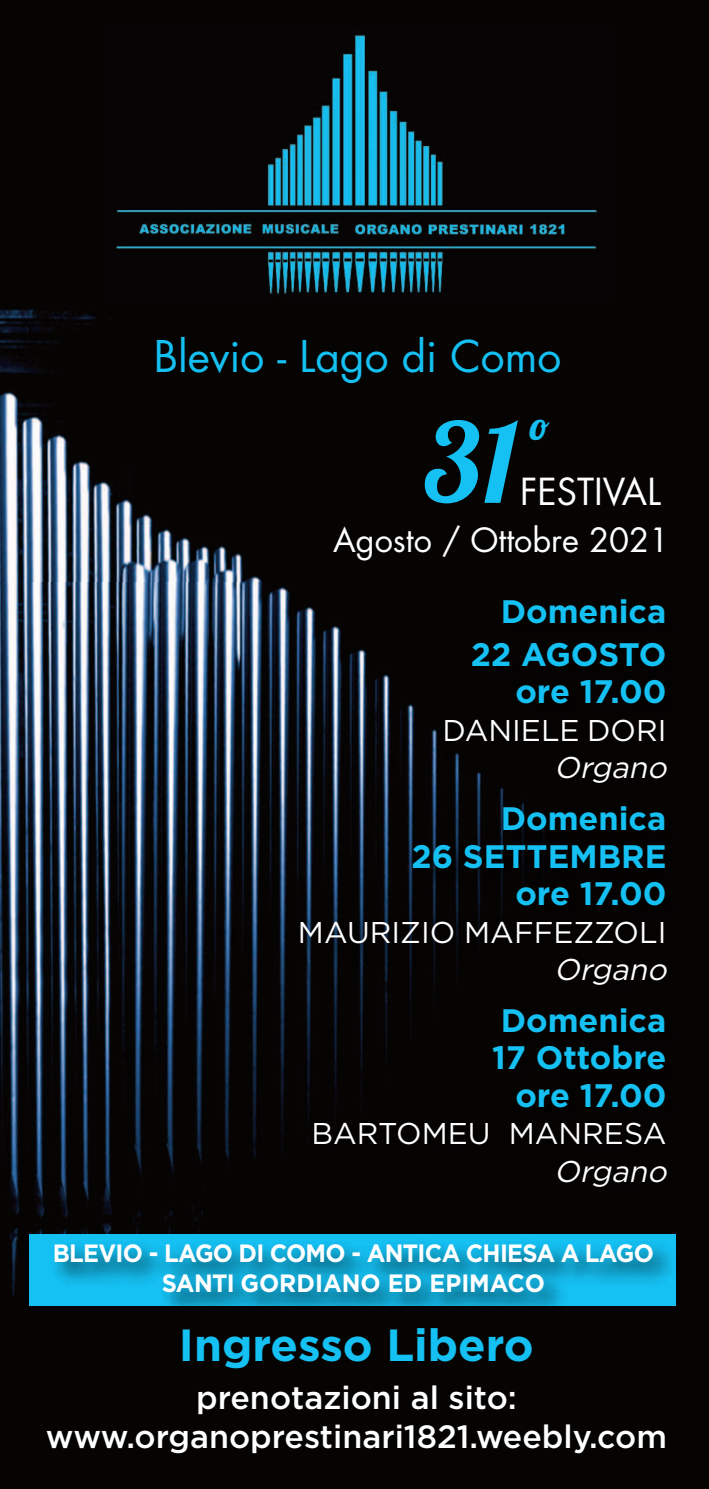
<style>
.page{position:relative;width:709px;height:1489px;background:#fff}
.page>*{position:absolute;margin:0;border:0;box-sizing:border-box;transform-origin:0 0}
.t1{font:110.5px "Lobster 1.4";color:#15c0f2}
.t2{font:700 45px "Gotham Pro";color:#15c0f2}
.t3{font:42.5px "Futura CE";color:#15c0f2}
.t4{font:40px "Lobster 1.4";color:#15c0f2}
.t5{font:36.25px "Futura CE";color:#fff}
.t6{font:700 32.5px/37.5px "Gotham Pro";color:#15c0f2;text-align:right}
.t7{font:32.5px "Futura CE";color:#fff}
.t8{font:500 32.25px/38.8px "Gotham Pro";color:#fff;text-align:center}
.t9{font:30px "Gotham";color:#fff}
.t10{font:italic 30px "Gotham";color:#fff}
.t11{font:700 25px/30px "Gotham Pro";letter-spacing:-.03em;color:#fff;text-align:center;scale:.95 1}
</style>
<div class="page">
<img style="left:0;top:0;width:709px;height:1488px">
<img style="left:23px;top:1230px;width:682px;height:107px">
<img style="left:105px;top:28px;width:505px;height:272px">
<img style="left:30px;top:582px;width:679px;height:657px">
<h3 class="t3" style="left:154px;top:337px;width:409px">Blevio - Lago di Como</h3>
<h1 class="t1" style="left:424px;top:392px;width:95px">31</h1>
<p class="t4" style="left:530px;top:400px;width:21px">o</p>
<p class="t7" style="left:333px;top:525px;width:337px">Agosto / Ottobre 2021</p>
<p class="t5" style="left:520px;top:475px;width:142px">FESTIVAL</p>
<p class="t6" style="left:471px;top:590px;width:197px;line-height:42.5px">Domenica<br>22 AGOSTO</p>
<p class="t6" style="left:515px;top:673px;width:153px">ore 17.00</p>
<p class="t9" style="left:442px;top:713px;width:225px">DANIELE DORI</p>
<p class="t10" style="left:554px;top:750px;width:118px">Organo</p>
<p class="t6" style="left:411px;top:800px;width:256px">Domenica<br>26 SETTEMBRE ore 17.00</p>
<p class="t9" style="left:298px;top:914px;width:370px">MAURIZIO MAFFEZZOLI</p>
<p class="t10" style="left:554px;top:952px;width:118px">Organo</p>
<p class="t6" style="left:492px;top:1001px;width:176px">Domenica<br>17 Ottobre ore 17.00</p>
<p class="t9" style="left:311px;top:1116px;width:356px">BARTOMEU MANRESA</p>
<p class="t10" style="left:554px;top:1153px;width:118px">Organo</p>
<p class="t11" style="left:53px;top:1238px;width:634px">BLEVIO - LAGO DI COMO - ANTICA CHIESA A LAGO<br>SANTI GORDIANO ED EPIMACO</p>
<h2 class="t2" style="left:179px;top:1318px;width:356px">Ingresso Libero</h2>
<p class="t8" style="left:46px;top:1378px;width:622px">prenotazioni al sito: www.organoprestinari1821.weebly.com</p>
</div>
